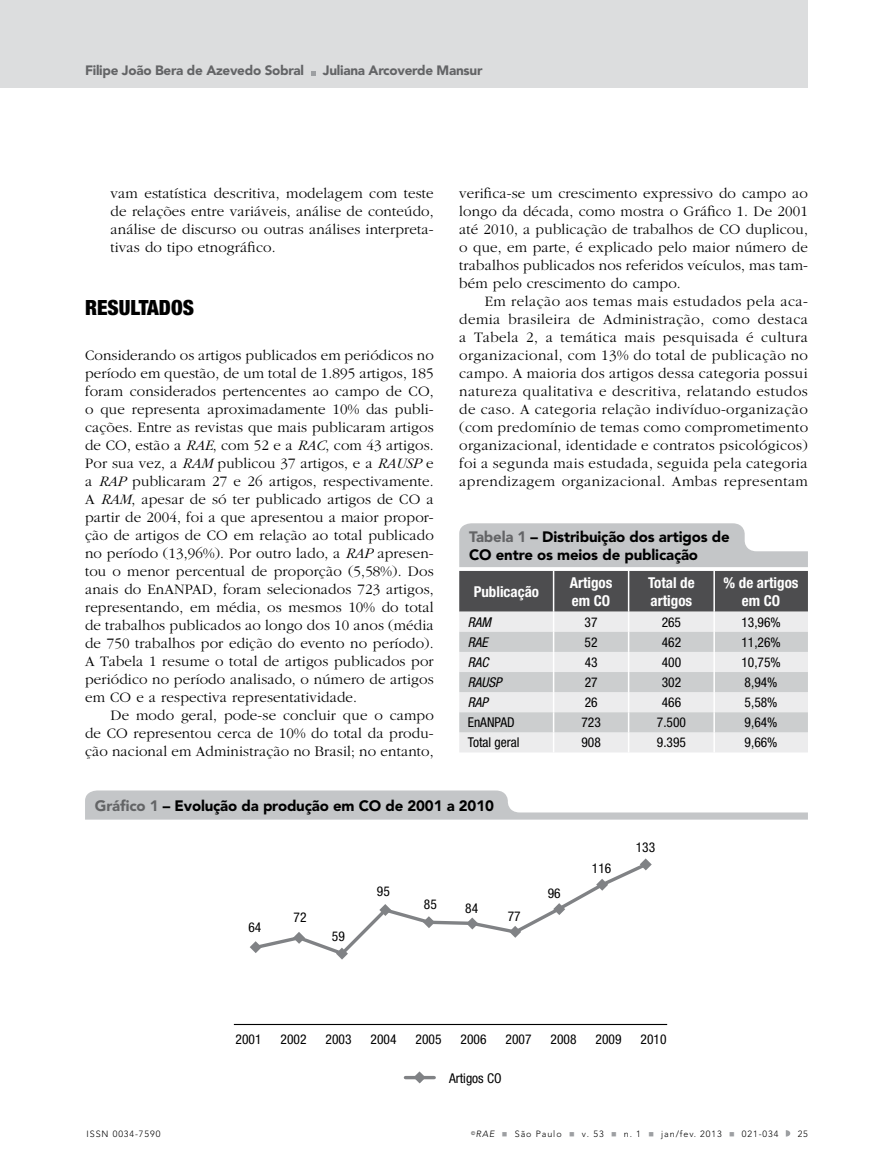
<style>
.page{position:relative;width:893px;height:1170px;background:#fff}
.page>*{position:absolute;margin:0;border:0;box-sizing:border-box;transform-origin:0 0}
.t1{font:900 condensed 21px "Helvetica Neue LT Std";color:#000}
.t2{font:300 15px/18px "Garamond";letter-spacing:.01em;color:#000;text-align:justify}
.t3{font:900 15px/18px "Avenir";letter-spacing:-.01em;color:#000}
.t4{font:700 condensed 15px/18px "Helvetica Neue LT Std";color:#fff}
.t5{font:condensed 13.5px "Helvetica Neue LT Std";color:#000}
.t6{font:900 13.5px "Avenir LT Std";letter-spacing:-.02em;color:#636466}
.t7{font:italic condensed 13.5px "Helvetica Neue LT Std";color:#000}
.t8{font:300 9px "Avenir LT Std";letter-spacing:.1em;color:#000}
.s1{font-style:italic}
.s2{color:#636466}
.s3{color:#9d9fa2}
</style>
<div class="page">
<div style="left:0;top:0;width:808px;height:87px;background:#dcddde"></div>
<svg style="left:311px;top:71px;width:5px;height:4px"></svg>
<svg style="left:786px;top:1130px;width:4px;height:6px"></svg>
<svg style="left:459px;top:523px;width:349px;height:229px;background:#c2c3c4"></svg>
<hr style="left:234px;top:1023px;width:433px;height:1px;background:#000">
<svg style="left:251px;top:865px;width:399px;height:215px"></svg>
<svg style="left:250px;top:941px;width:12px;height:12px"></svg>
<svg style="left:293px;top:931px;width:12px;height:12px"></svg>
<svg style="left:336px;top:947px;width:12px;height:12px"></svg>
<svg style="left:379px;top:903px;width:12px;height:12px"></svg>
<svg style="left:423px;top:916px;width:12px;height:12px"></svg>
<svg style="left:466px;top:917px;width:12px;height:12px"></svg>
<svg style="left:509px;top:925px;width:12px;height:12px"></svg>
<svg style="left:553px;top:903px;width:12px;height:12px"></svg>
<svg style="left:596px;top:878px;width:12px;height:12px"></svg>
<svg style="left:640px;top:858px;width:12px;height:12px"></svg>
<svg style="left:414px;top:1071px;width:12px;height:12px"></svg>
<svg style="left:85px;top:790px;width:723px;height:29px"></svg>
<p class="t6" style="left:85px;top:62px;width:221px">Filipe João Bera de Azevedo Sobral</p>
<p class="t6" style="left:323px;top:62px;width:161px">Juliana Arcoverde Mansur</p>
<p class="t2" style="left:111px;top:185px;width:325px">vam estatística descritiva, modelagem com teste de relações entre variáveis, análise de conteúdo, análise de discurso ou outras análises interpreta&shy;tivas do tipo etnográfico.</p>
<h1 class="t1" style="left:85px;top:295px;width:109px">RESULTADOS</h1>
<p class="t2" style="left:85px;top:347px;width:350px">Considerando os artigos publicados em periódicos no período em questão, de um total de 1.895 artigos, 185 foram considerados pertencentes ao campo de CO, o que representa aproximadamente 10% das publi&shy;cações. Entre as revistas que mais publicaram artigos de CO, estão a <span class="s1">RAE</span>, com 52 e a <span class="s1">RAC</span>, com 43 artigos.<br>Por sua vez, a <span class="s1">RAM</span> publicou 37 artigos, e a <span class="s1">RAUSP</span> e a <span class="s1">RAP</span> publicaram 27 e 26 artigos, respectivamente.<br>A <span class="s1">RAM</span>, apesar de só ter publicado artigos de CO a partir de 2004, foi a que apresentou a maior propor&shy;ção de artigos de CO em relação ao total publicado no período (13,96%). Por outro lado, a <span class="s1">RAP</span> apresen&shy;tou o menor percentual de proporção (5,58%). Dos anais do EnANPAD, foram selecionados 723 artigos, representando, em média, os mesmos 10% do total de trabalhos publicados ao longo dos 10 anos (média de 750 trabalhos por edição do evento no período).<br>A Tabela 1 resume o total de artigos publicados por periódico no período analisado, o número de artigos em CO e a respectiva representatividade.</p>
<p class="t2" style="left:85px;top:707px;width:350px;text-indent:26px">De modo geral, pode-se concluir que o campo de CO representou cerca de 10% do total da produ&shy;ção nacional em Administração no Brasil; no entanto,</p>
<p class="t2" style="left:459px;top:185px;width:350px">verifica-se um crescimento expressivo do campo ao longo da década, como mostra o Gráfico 1. De 2001 até 2010, a publicação de trabalhos de CO duplicou, o que, em parte, é explicado pelo maior número de trabalhos publicados nos referidos veículos, mas tam&shy;bém pelo crescimento do campo.</p>
<p class="t2" style="left:459px;top:293px;width:350px;text-indent:26px">Em relação aos temas mais estudados pela aca&shy;demia brasileira de Administração, como destaca a Tabela 2, a temática mais pesquisada é cultura organizacional, com 13% do total de publicação no campo. A maioria dos artigos dessa categoria possui natureza qualitativa e descritiva, relatando estudos de caso. A categoria relação indivíduo-organização (com predomínio de temas como comprometimento organizacional, identidade e contratos psicológicos) foi a segunda mais estudada, seguida pela categoria aprendizagem organizacional. Ambas representam</p>
<p class="t3" style="left:469px;top:527px;width:262px"><span class="s2">Tabela 1</span> – Distribuição dos artigos de<br>CO entre os meios de publicação</p>
<p class="t4" style="left:474px;top:582px;width:67px">Publicação</p>
<p class="t4" style="left:570px;top:573px;width:44px">Artigos em CO</p>
<p class="t4" style="left:648px;top:573px;width:48px">Total de artigos</p>
<p class="t4" style="left:724px;top:573px;width:76px;text-align:center">% de artigos em CO</p>
<p class="t7" style="left:468px;top:614px;width:25px">RAM</p>
<p class="t5" style="left:585px;top:614px;width:14px">37</p>
<p class="t5" style="left:662px;top:614px;width:21px">265</p>
<p class="t5" style="left:741px;top:614px;width:41px">13,96%</p>
<p class="t7" style="left:468px;top:634px;width:22px">RAE</p>
<p class="t5" style="left:585px;top:634px;width:14px">52</p>
<p class="t5" style="left:662px;top:634px;width:21px">462</p>
<p class="t5" style="left:741px;top:634px;width:41px">11,26%</p>
<p class="t7" style="left:468px;top:654px;width:22px">RAC</p>
<p class="t5" style="left:585px;top:654px;width:14px">43</p>
<p class="t5" style="left:662px;top:654px;width:21px">400</p>
<p class="t5" style="left:741px;top:654px;width:41px">10,75%</p>
<p class="t7" style="left:468px;top:674px;width:36px">RAUSP</p>
<p class="t5" style="left:585px;top:674px;width:14px">27</p>
<p class="t5" style="left:662px;top:674px;width:21px">302</p>
<p class="t5" style="left:745px;top:674px;width:34px">8,94%</p>
<p class="t7" style="left:468px;top:694px;width:22px">RAP</p>
<p class="t5" style="left:585px;top:694px;width:14px">26</p>
<p class="t5" style="left:662px;top:694px;width:21px">466</p>
<p class="t5" style="left:745px;top:694px;width:34px">5,58%</p>
<p class="t5" style="left:468px;top:714px;width:35px">Enanpad</p>
<p class="t5" style="left:581px;top:714px;width:21px">723</p>
<p class="t5" style="left:657px;top:714px;width:31px">7.500</p>
<p class="t5" style="left:745px;top:714px;width:34px">9,64%</p>
<p class="t5" style="left:468px;top:734px;width:53px">Total geral</p>
<p class="t5" style="left:581px;top:734px;width:21px">908</p>
<p class="t5" style="left:657px;top:734px;width:31px">9.395</p>
<p class="t5" style="left:745px;top:734px;width:34px">9,66%</p>
<p class="t3" style="left:95px;top:796px;width:401px"><span class="s2">Gráfico 1</span> – Evolução da produção em CO de 2001 a 2010</p>
<p class="t5" style="left:248px;top:919px;width:14px">64</p>
<p class="t5" style="left:294px;top:909px;width:14px">72</p>
<p class="t5" style="left:332px;top:927px;width:14px">59</p>
<p class="t5" style="left:377px;top:883px;width:14px">95</p>
<p class="t5" style="left:424px;top:896px;width:14px">85</p>
<p class="t5" style="left:465px;top:900px;width:14px">84</p>
<p class="t5" style="left:508px;top:907px;width:14px">77</p>
<p class="t5" style="left:548px;top:885px;width:14px">96</p>
<p class="t5" style="left:592px;top:860px;width:21px">116</p>
<p class="t5" style="left:636px;top:839px;width:21px">133</p>
<p class="t5" style="left:236px;top:1031px;width:27px">2001</p>
<p class="t5" style="left:281px;top:1031px;width:27px">2002</p>
<p class="t5" style="left:326px;top:1031px;width:27px">2003</p>
<p class="t5" style="left:371px;top:1031px;width:27px">2004</p>
<p class="t5" style="left:416px;top:1031px;width:27px">2005</p>
<p class="t5" style="left:461px;top:1031px;width:27px">2006</p>
<p class="t5" style="left:506px;top:1031px;width:27px">2007</p>
<p class="t5" style="left:551px;top:1031px;width:27px">2008</p>
<p class="t5" style="left:596px;top:1031px;width:27px">2009</p>
<p class="t5" style="left:641px;top:1031px;width:27px">2010</p>
<p class="t5" style="left:449px;top:1069px;width:54px">Artigos CO</p>
<p class="t8" style="left:87px;top:1128px;width:75px">ISSN 0034-7590</p>
<p class="t8" style="left:471px;top:1128px;width:309px"><sup>©</sup><span class="s1">RAE</span> <span class="s3">■</span> São Paulo <span class="s3">■</span> v. 53 <span class="s3">■</span> n. 1 <span class="s3">■</span> jan/fev. 2013 <span class="s3">■</span> 021-034</p>
<p class="t8" style="left:798px;top:1128px;width:12px">25</p>
</div>
